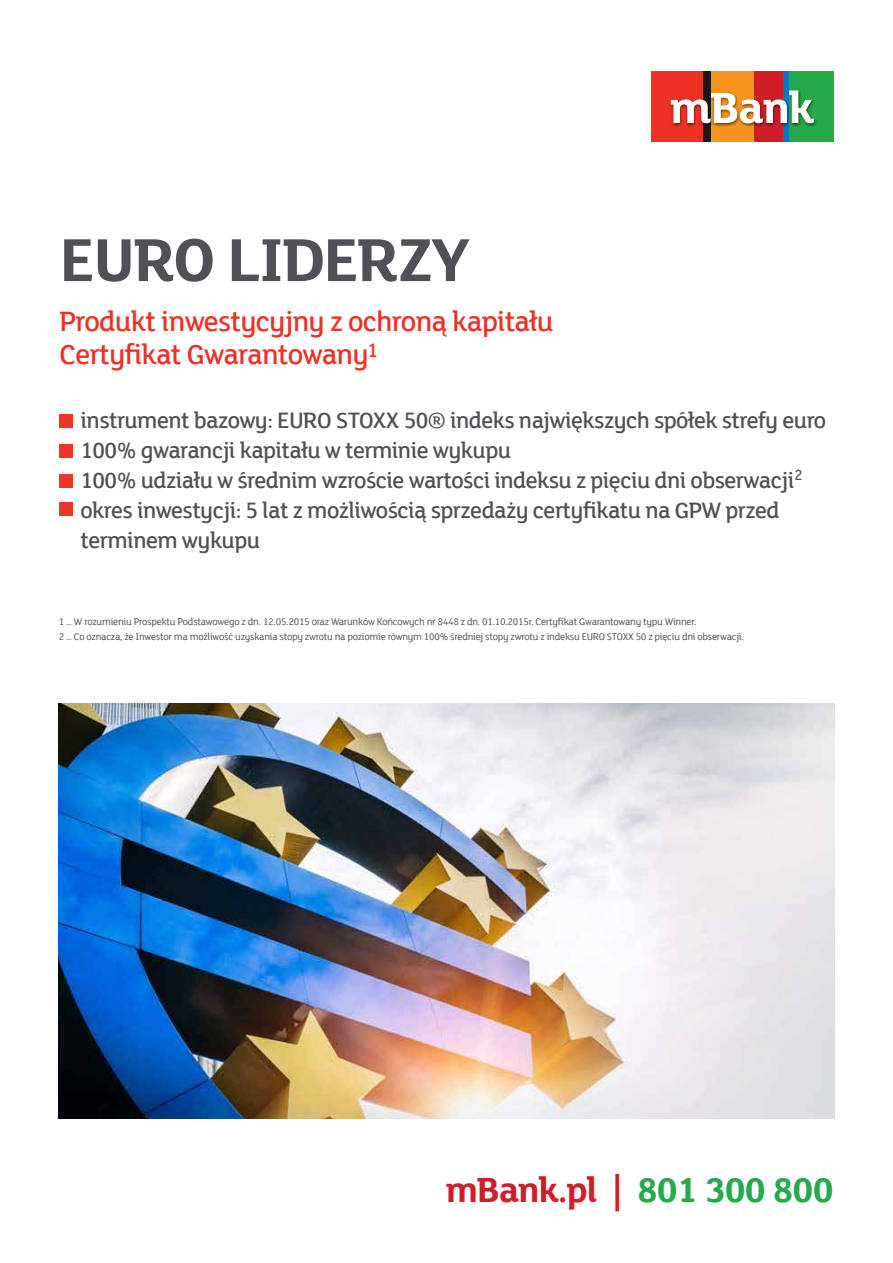
<style>
.page{position:relative;width:893px;height:1263px;background:#fff}
.page>*{position:absolute;margin:0;border:0;box-sizing:border-box;transform-origin:0 0}
.t1{font:700 66px "FS Lola";letter-spacing:-.025em;color:#524f56}
.t2{font:700 37.5px "FS Lola";letter-spacing:-.025em;color:#cf1e29}
.t3{font:500 30px/33px "FS Lola";letter-spacing:-.025em;color:#ed3125}
.t4{font:500 24px/30px "FS Lola";letter-spacing:-.025em;color:#524f56}
.t5{font:500 16.2px "FS Lola";color:#524f56;scale:.93 1}
.t6{font:10.5px/15px "FS Lola";letter-spacing:-.025em;color:#524f56}
.s1{color:#23aa4a}
</style>
<div class="page">
<div style="left:59px;top:414px;width:13px;height:14px;background:#ee3424"></div>
<div style="left:59px;top:444px;width:13px;height:14px;background:#ee3424"></div>
<div style="left:59px;top:474px;width:13px;height:14px;background:#ee3424"></div>
<div style="left:59px;top:502px;width:13px;height:14px;background:#ee3424"></div>
<div style="left:789px;top:72px;width:44px;height:70px;background:#23aa4a"></div>
<div style="left:754px;top:72px;width:30px;height:70px;background:#cf1e29"></div>
<div style="left:710px;top:72px;width:44px;height:70px;background:#f7941e"></div>
<div style="left:651px;top:72px;width:52px;height:70px;background:#ee3124"></div>
<div style="left:703px;top:72px;width:7px;height:70px;background:#1a1817"></div>
<div style="left:784px;top:72px;width:5px;height:70px;background:#047bc1"></div>
<img style="left:669px;top:88px;width:148px;height:40px">
<svg style="left:671px;top:90px;width:143px;height:33px"></svg>
<img style="left:58px;top:703px;width:777px;height:415px">
<h1 class="t1" style="left:60px;top:214px;width:412px">EURO LIDERZY</h1>
<h3 class="t3" style="left:60px;top:304px;width:496px">Produkt inwestycyjny z ochroną kapitału<br>Certyfikat Gwarantowany<sup>1</sup></h3>
<p class="t4" style="left:81px;top:405px;width:747px">instrument bazowy: EURO STOXX 50® indeks największych spółek strefy euro 100% gwarancji kapitału w terminie wykupu<br>100% udziału w średnim wzroście wartości indeksu z pięciu dni obserwacji okres inwestycji: 5 lat z możliwością sprzedaży certyfikatu na GPW przed terminem wykupu</p>
<h3 class="t5" style="left:795px;top:464px;width:10px">2</h3>
<p class="t6" style="left:59px;top:613px;width:687px">1 … W rozumieniu Prospektu Podstawowego z dn. 12.05.2015 oraz Warunków Końcowych nr 8448 z dn. 01.10.2015r. Certyfikat Gwarantowany typu Winner.<br>2 … Co oznacza, że Inwestor ma możliwość uzyskania stopy zwrotu na poziomie równym 100% średniej stopy zwrotu z indeksu EURO STOXX 50 z pięciu dni obserwacji.</p>
<h2 class="t2" style="left:446px;top:1164px;width:389px">mBank.pl | <span class="s1">801 300 800</span></h2>
</div>
